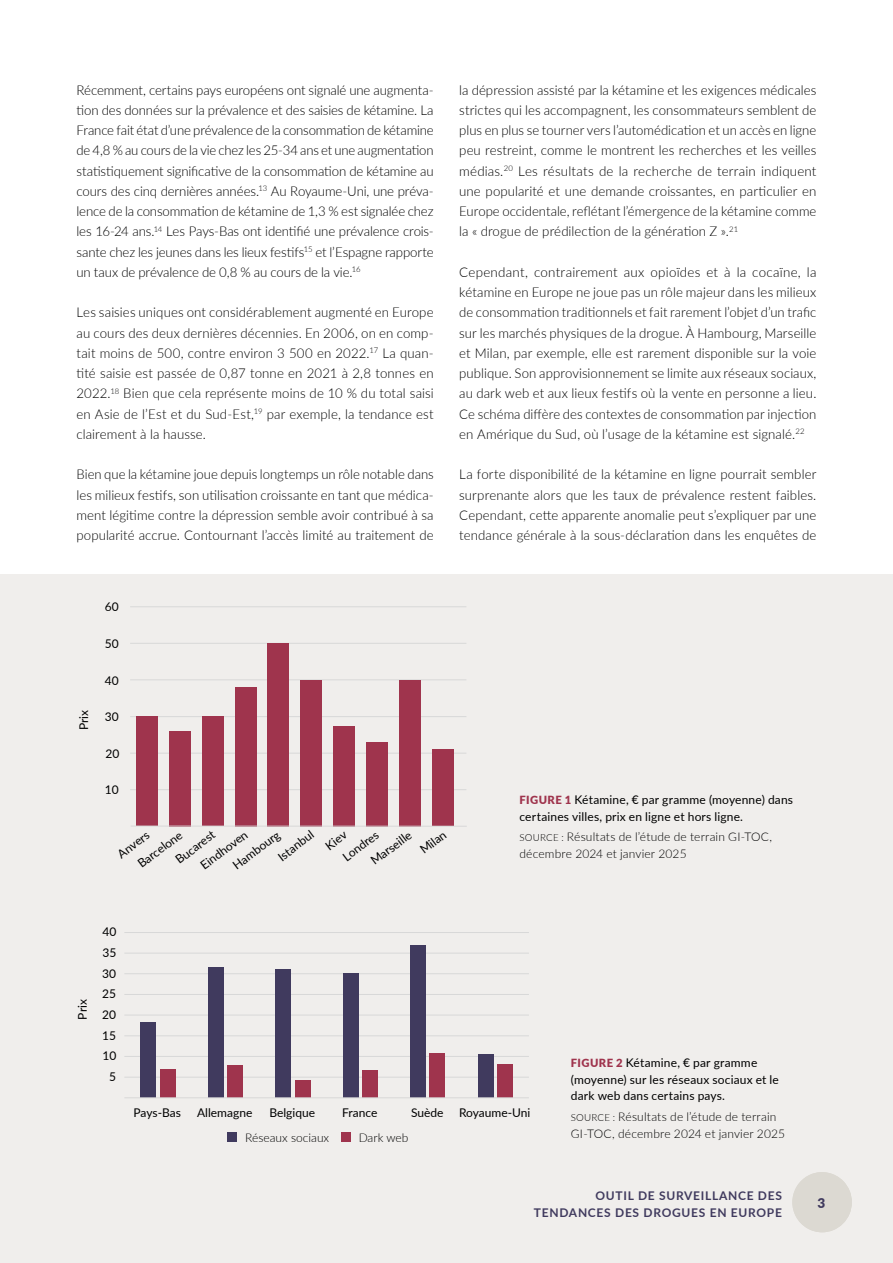
<style>
.page{position:relative;width:893px;height:1263px;background:#fff}
.page>*{position:absolute;margin:0;border:0;box-sizing:border-box;transform-origin:0 0}
.t1{font:300 13.5px/20.2px "Lato";letter-spacing:.005em;color:#000;text-align:justify}
.t2{font:900 13.5px "Lato";color:#403a5e}
.t3{font:12px/20.7px "Lato";letter-spacing:.01em;color:#000}
.t4{font:300 12px/16.5px "Lato";letter-spacing:.01em;color:#000}
.t5{font:700 12px/16.5px "Lato";letter-spacing:.06em;color:#403a5e;text-align:right}
.s1{font-weight:900;font-size:11.25px;color:#9f344d}
.s2{font-size:9.75px}
</style>
<div class="page">
<div style="left:0;top:574px;width:893px;height:689px;background:#f0eeec"></div>
<svg style="left:792px;top:1172px;width:60px;height:60px"></svg>
<hr style="left:130px;top:789px;width:336px;height:1px;background:#d8d8d8">
<hr style="left:130px;top:753px;width:336px;height:1px;background:#d8d8d8">
<hr style="left:130px;top:716px;width:336px;height:1px;background:#d8d8d8">
<hr style="left:130px;top:680px;width:336px;height:1px;background:#d8d8d8">
<hr style="left:130px;top:643px;width:336px;height:1px;background:#d8d8d8">
<hr style="left:130px;top:606px;width:336px;height:1px;background:#d8d8d8">
<div style="left:432px;top:749px;width:21px;height:77px;background:#9f344d"></div>
<div style="left:399px;top:680px;width:22px;height:146px;background:#9f344d"></div>
<div style="left:366px;top:742px;width:22px;height:84px;background:#9f344d"></div>
<div style="left:333px;top:726px;width:22px;height:100px;background:#9f344d"></div>
<div style="left:301px;top:680px;width:21px;height:146px;background:#9f344d"></div>
<div style="left:268px;top:643px;width:21px;height:183px;background:#9f344d"></div>
<div style="left:235px;top:687px;width:21px;height:139px;background:#9f344d"></div>
<div style="left:202px;top:717px;width:21px;height:109px;background:#9f344d"></div>
<div style="left:170px;top:731px;width:21px;height:95px;background:#9f344d"></div>
<div style="left:137px;top:717px;width:21px;height:109px;background:#9f344d"></div>
<svg style="left:131px;top:826px;width:336px;height:1px"></svg>
<div style="left:228px;top:1132px;width:9px;height:10px;background:#403a5e"></div>
<div style="left:342px;top:1132px;width:9px;height:10px;background:#9f344d"></div>
<hr style="left:124px;top:1077px;width:405px;height:1px;background:#d8d8d8">
<hr style="left:124px;top:1056px;width:405px;height:1px;background:#d8d8d8">
<hr style="left:124px;top:1035px;width:405px;height:1px;background:#d8d8d8">
<hr style="left:124px;top:1015px;width:405px;height:1px;background:#d8d8d8">
<hr style="left:124px;top:994px;width:405px;height:1px;background:#d8d8d8">
<hr style="left:124px;top:973px;width:405px;height:1px;background:#d8d8d8">
<hr style="left:124px;top:953px;width:405px;height:1px;background:#d8d8d8">
<hr style="left:124px;top:932px;width:405px;height:1px;background:#d8d8d8">
<div style="left:141px;top:1022px;width:15px;height:76px;background:#403a5e"></div>
<div style="left:160px;top:1069px;width:15px;height:29px;background:#9f344d"></div>
<div style="left:208px;top:967px;width:16px;height:131px;background:#403a5e"></div>
<div style="left:228px;top:1065px;width:15px;height:33px;background:#9f344d"></div>
<div style="left:276px;top:969px;width:15px;height:129px;background:#403a5e"></div>
<div style="left:295px;top:1080px;width:15px;height:18px;background:#9f344d"></div>
<div style="left:343px;top:974px;width:15px;height:124px;background:#403a5e"></div>
<div style="left:362px;top:1070px;width:16px;height:28px;background:#9f344d"></div>
<div style="left:411px;top:945px;width:15px;height:153px;background:#403a5e"></div>
<div style="left:430px;top:1053px;width:15px;height:45px;background:#9f344d"></div>
<div style="left:478px;top:1054px;width:15px;height:44px;background:#403a5e"></div>
<div style="left:497px;top:1065px;width:15px;height:33px;background:#9f344d"></div>
<hr style="left:124px;top:1097px;width:405px;height:1px;background:#d8d8d8">
<p class="t1" style="left:77px;top:79px;width:359px">Récemment, certains pays européens ont signalé une augmenta&shy;tion des données sur la prévalence et des saisies de kétamine. La France fait état d’une prévalence de la consommation de kétamine de 4,8 % au cours de la vie chez les 25-34 ans et une augmentation statistiquement significative de la consommation de kétamine au cours des cinq dernières années.<sup>13</sup> Au Royaume-Uni, une préva&shy;lence de la consommation de kétamine de 1,3 % est signalée chez les 16-24 ans.<sup>14</sup> Les Pays-Bas ont identifié une prévalence crois&shy;sante chez les jeunes dans les lieux festifs<sup>15</sup> et l’Espagne rapporte un taux de prévalence de 0,8 % au cours de la vie.<sup>16</sup></p>
<p class="t1" style="left:77px;top:302px;width:359px">Les saisies uniques ont considérablement augmenté en Europe au cours des deux dernières décennies. En 2006, on en comp&shy;tait moins de 500, contre environ 3 500 en 2022.<sup>17</sup> La quan&shy;tité saisie est passée de 0,87 tonne en 2021 à 2,8 tonnes en 2022.<sup>18</sup> Bien que cela représente moins de 10 % du total saisi en Asie de l’Est et du Sud-Est,<sup>19</sup> par exemple, la tendance est clairement à la hausse.</p>
<p class="t1" style="left:77px;top:464px;width:359px">Bien que la kétamine joue depuis longtemps un rôle notable dans les milieux festifs, son utilisation croissante en tant que médica&shy;ment légitime contre la dépression semble avoir contribué à sa popularité accrue. Contournant l’accès limité au traitement de</p>
<p class="t1" style="left:459px;top:79px;width:359px">la dépression assisté par la kétamine et les exigences médicales strictes qui les accompagnent, les consommateurs semblent de plus en plus se tourner vers l’automédication et un accès en ligne peu restreint, comme le montrent les recherches et les veilles médias.<sup>20</sup> Les résultats de la recherche de terrain indiquent une popularité et une demande croissantes, en particulier en Europe occidentale, reflétant l’émergence de la kétamine comme la « drogue de prédilection de la génération Z ».<sup>21</sup></p>
<p class="t1" style="left:459px;top:261px;width:359px">Cependant, contrairement aux opioïdes et à la cocaïne, la kétamine en Europe ne joue pas un rôle majeur dans les milieux de consommation traditionnels et fait rarement l’objet d’un trafic sur les marchés physiques de la drogue. À Hambourg, Marseille et Milan, par exemple, elle est rarement disponible sur la voie publique. Son approvisionnement se limite aux réseaux sociaux, au dark web et aux lieux festifs où la vente en personne a lieu.<br>Ce schéma diffère des contextes de consommation par injection en Amérique du Sud, où l’usage de la kétamine est signalé.<sup>22</sup></p>
<p class="t1" style="left:459px;top:464px;width:359px">La forte disponibilité de la kétamine en ligne pourrait sembler surprenante alors que les taux de prévalence restent faibles.<br>Cependant, cette apparente anomalie peut s’expliquer par une tendance générale à la sous-déclaration dans les enquêtes de</p>
<p class="t3" style="left:73px;top:730px;width:22px;rotate:-90deg">Prix</p>
<p class="t3" style="left:105px;top:596px;width:15px">60</p>
<p class="t3" style="left:105px;top:632px;width:15px">50</p>
<p class="t3" style="left:105px;top:669px;width:15px">40</p>
<p class="t3" style="left:105px;top:706px;width:15px">30</p>
<p class="t3" style="left:105px;top:743px;width:15px">20</p>
<p class="t3" style="left:105px;top:779px;width:15px">10</p>
<p class="t3" style="left:273px;top:849px;width:43px;rotate:-37deg">Istanbul</p>
<p class="t3" style="left:320px;top:838px;width:25px;rotate:-37deg">Kiev</p>
<p class="t3" style="left:170px;top:852px;width:47px;rotate:-37deg">Bucarest</p>
<p class="t3" style="left:228px;top:858px;width:57px;rotate:-37deg">Hambourg</p>
<p class="t3" style="left:195px;top:858px;width:57px;rotate:-37deg">Eindhoven</p>
<p class="t3" style="left:133px;top:856px;width:54px;rotate:-37deg">Barcelone</p>
<p class="t3" style="left:366px;top:853px;width:49px;rotate:-37deg">Marseille</p>
<p class="t3" style="left:415px;top:842px;width:31px;rotate:-37deg">Milan</p>
<p class="t3" style="left:112px;top:847px;width:38px;rotate:-37deg">Anvers</p>
<p class="t3" style="left:338px;top:850px;width:43px;rotate:-37deg">Londres</p>
<p class="t3" style="left:103px;top:921px;width:15px">40<br>35</p>
<p class="t3" style="left:519px;top:791px;width:275px;line-height:16.5px"><span class="s1">FIGURE 1</span> Kétamine, € par gramme (moyenne) dans certaines villes, prix en ligne et hors ligne.</p>
<p class="t4" style="left:519px;top:828px;width:254px"><span class="s2">SOURCE :</span> Résultats de l’étude de terrain GI-TOC, décembre 2024 et janvier 2025</p>
<p class="t3" style="left:72px;top:1019px;width:22px;rotate:-90deg">Prix</p>
<p class="t3" style="left:102px;top:962px;width:16px;text-align:center">30<br>25<br>20<br>15<br>10<br>5</p>
<p class="t3" style="left:134px;top:1101px;width:49px">Pays-Bas</p>
<p class="t3" style="left:197px;top:1101px;width:57px">Allemagne</p>
<p class="t3" style="left:269px;top:1101px;width:47px">Belgique</p>
<p class="t3" style="left:342px;top:1101px;width:37px">France</p>
<p class="t3" style="left:411px;top:1101px;width:34px">Suède</p>
<p class="t3" style="left:459px;top:1101px;width:73px">Royaume-Uni</p>
<p class="t4" style="left:245px;top:1129px;width:85px">Réseaux sociaux</p>
<p class="t4" style="left:359px;top:1129px;width:51px">Dark web</p>
<p class="t3" style="left:571px;top:1054px;width:210px;line-height:16.5px"><span class="s1">FIGURE 2</span> Kétamine, € par gramme (moyenne) sur les réseaux sociaux et le dark web dans certains pays.</p>
<p class="t4" style="left:571px;top:1108px;width:216px"><span class="s2">SOURCE :</span> Résultats de l’étude de terrain<br>GI-TOC, décembre 2024 et janvier 2025</p>
<p class="t5" style="left:534px;top:1187px;width:250px">OUTIL DE SURVEILLANCE DES<br>TENDANCES DES DROGUES EN EUROPE</p>
<p class="t2" style="left:818px;top:1192px;width:9px">3</p>
</div>
